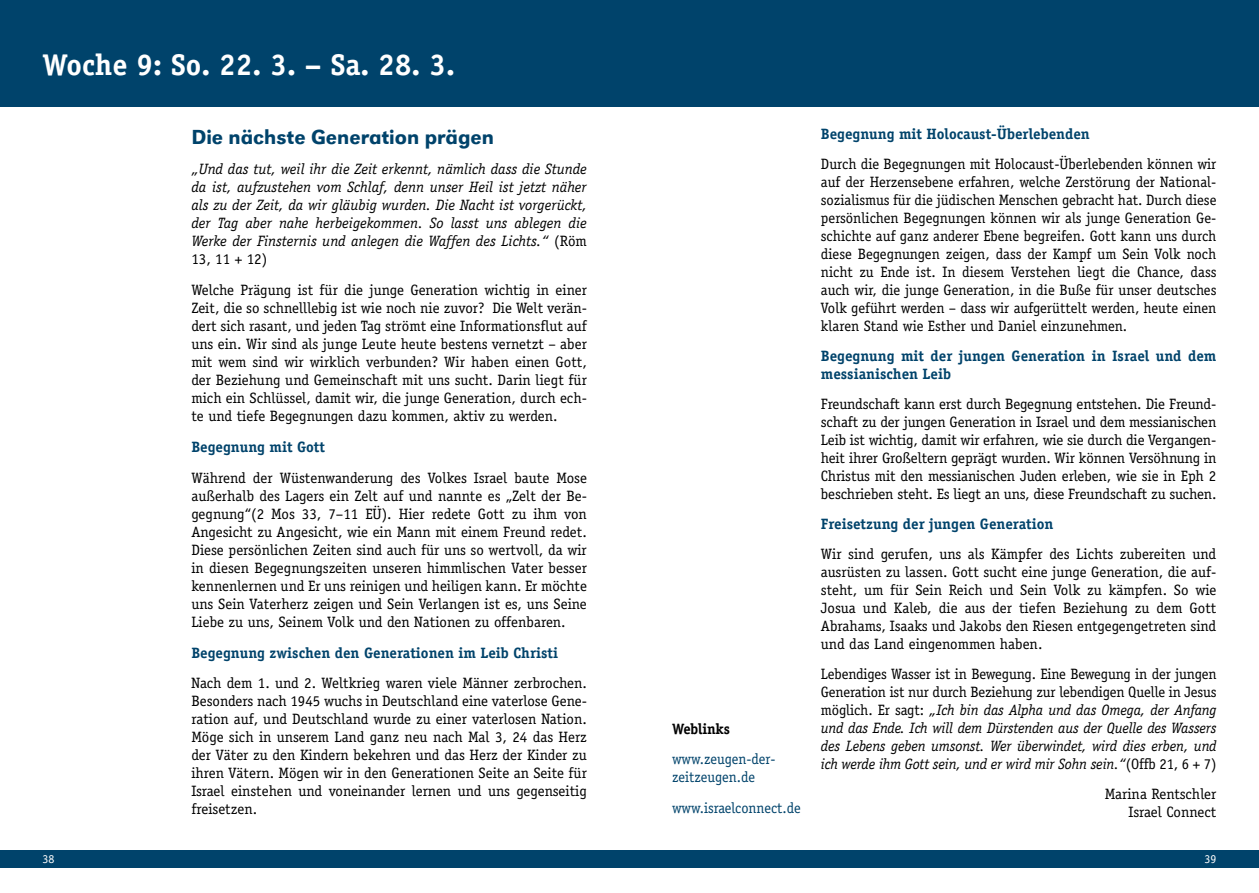
<style>
.page{position:relative;width:1259px;height:893px;background:#fff}
.page>*{position:absolute;margin:0;border:0;box-sizing:border-box;transform-origin:0 0}
.t1{font:700 30px "Officina Serif";color:#fff}
.t2{font:500 21px "URW Grotesk T";color:#00436b}
.t3{font:15px/18px "Officina Serif";color:#000;text-align:justify}
.t4{font:italic 15px/18px "Officina Serif";letter-spacing:-.01em;color:#000;text-align:justify}
.t5{font:700 15px/18px "Officina Serif";color:#00436b}
.t6{font:15px/18px "Officina Serif";color:#00436b;scale:.96 1}
.t7{font:700 15px "Officina Serif";letter-spacing:-.01em;color:#000}
.t8{font:12px "Officina Serif";color:#fff}
.s1{font-style:normal}
</style>
<div class="page">
<div style="left:0;top:0;width:629px;height:106px;background:#00436b"></div>
<div style="left:0;top:850px;width:629px;height:17px;background:#00436b"></div>
<div style="left:629px;top:0;width:630px;height:106px;background:#00436b"></div>
<div style="left:629px;top:850px;width:630px;height:17px;background:#00436b"></div>
<h1 class="t1" style="left:43px;top:46px;width:414px">Woche 9: So. 22. 3. – Sa. 28. 3.</h1>
<h2 class="t2" style="left:191px;top:125px;width:304px">Die nächste Generation prägen</h2>
<p class="t4" style="left:191px;top:160px;width:397px">„Und das tut, weil ihr die Zeit erkennt, nämlich dass die Stunde da ist, aufzustehen vom Schlaf, denn unser Heil ist jetzt näher als zu der Zeit, da wir gläubig wurden. Die Nacht ist vorgerückt, der Tag aber nahe herbeigekommen. So lasst uns ablegen die Werke der Finsternis und anlegen die Waffen des Lichts.“ <span class="s1">(Röm 13, 11 + 12)</span></p>
<p class="t3" style="left:191px;top:281px;width:397px">Welche Prägung ist für die junge Generation wichtig in einer Zeit, die so schnelllebig ist wie noch nie zuvor? Die Welt verän&shy;dert sich rasant, und jeden Tag strömt eine Informationsflut auf uns ein. Wir sind als junge Leute heute bestens vernetzt – aber mit wem sind wir wirklich verbunden? Wir haben einen Gott, der Beziehung und Gemeinschaft mit uns sucht. Darin liegt für mich ein Schlüssel, damit wir, die junge Generation, durch ech&shy;te und tiefe Begegnungen dazu kommen, aktiv zu werden.</p>
<p class="t5" style="left:191px;top:438px;width:135px">Begegnung mit Gott</p>
<p class="t3" style="left:191px;top:469px;width:397px">Während der Wüstenwanderung des Volkes Israel baute Mose außerhalb des Lagers ein Zelt auf und nannte es „Zelt der Be&shy;gegnung“(2 Mos 33, 7–11 EÜ). Hier redete Gott zu ihm von Angesicht zu Angesicht, wie ein Mann mit einem Freund redet.<br>Diese persönlichen Zeiten sind auch für uns so wertvoll, da wir in diesen Begegnungszeiten unseren himmlischen Vater besser kennenlernen und Er uns reinigen und heiligen kann. Er möchte uns Sein Vaterherz zeigen und Sein Verlangen ist es, uns Seine Liebe zu uns, Seinem Volk und den Nationen zu offenbaren.</p>
<p class="t5" style="left:191px;top:643px;width:368px">Begegnung zwischen den Generationen im Leib Christi</p>
<p class="t3" style="left:191px;top:674px;width:397px">Nach dem 1. und 2. Weltkrieg waren viele Männer zerbrochen.<br>Besonders nach 1945 wuchs in Deutschland eine vaterlose Gene&shy;ration auf, und Deutschland wurde zu einer vaterlosen Nation.<br>Möge sich in unserem Land ganz neu nach Mal 3, 24 das Herz der Väter zu den Kindern bekehren und das Herz der Kinder zu ihren Vätern. Mögen wir in den Generationen Seite an Seite für Israel einstehen und voneinander lernen und uns gegenseitig freisetzen.</p>
<p class="t7" style="left:672px;top:719px;width:59px">Weblinks</p>
<p class="t6" style="left:672px;top:750px;width:109px">www.zeugen-der&shy;zeitzeugen.de</p>
<p class="t6" style="left:672px;top:799px;width:135px">www.israelconnect.de</p>
<p class="t5" style="left:821px;top:125px;width:270px">Begegnung mit Holocaust-Überlebenden</p>
<p class="t3" style="left:821px;top:155px;width:397px">Durch die Begegnungen mit Holocaust-Überlebenden können wir auf der Herzensebene erfahren, welche Zerstörung der National&shy;sozialismus für die jüdischen Menschen gebracht hat. Durch diese persönlichen Begegnungen können wir als junge Generation Ge&shy;schichte auf ganz anderer Ebene begreifen. Gott kann uns durch diese Begegnungen zeigen, dass der Kampf um Sein Volk noch nicht zu Ende ist. In diesem Verstehen liegt die Chance, dass auch wir, die junge Generation, in die Buße für unser deutsches Volk geführt werden – dass wir aufgerüttelt werden, heute einen klaren Stand wie Esther und Daniel einzunehmen.</p>
<p class="t5" style="left:821px;top:347px;width:397px">Begegnung mit der jungen Generation in Israel und dem messianischen Leib</p>
<p class="t3" style="left:821px;top:395px;width:397px">Freundschaft kann erst durch Begegnung entstehen. Die Freund&shy;schaft zu der jungen Generation in Israel und dem messianischen Leib ist wichtig, damit wir erfahren, wie sie durch die Vergangen&shy;heit ihrer Großeltern geprägt wurden. Wir können Versöhnung in Christus mit den messianischen Juden erleben, wie sie in Eph 2 beschrieben steht. Es liegt an uns, diese Freundschaft zu suchen.</p>
<p class="t5" style="left:821px;top:515px;width:234px">Freisetzung der jungen Generation</p>
<p class="t3" style="left:821px;top:545px;width:397px">Wir sind gerufen, uns als Kämpfer des Lichts zubereiten und ausrüsten zu lassen. Gott sucht eine junge Generation, die auf&shy;steht, um für Sein Reich und Sein Volk zu kämpfen. So wie Josua und Kaleb, die aus der tiefen Beziehung zu dem Gott Abrahams, Isaaks und Jakobs den Riesen entgegengetreten sind und das Land eingenommen haben.</p>
<p class="t4" style="left:821px;top:665px;width:397px"><span class="s1">Lebendiges Wasser ist in Bewegung. Eine Bewegung in der jungen Generation ist nur durch Beziehung zur lebendigen Quelle in Jesus möglich. Er sagt:</span> „Ich bin das Alpha und das Omega, der Anfang und das Ende. Ich will dem Dürstenden aus der Quelle des Wassers des Lebens geben umsonst. Wer überwindet, wird dies erben, und ich werde ihm Gott sein, und er wird mir Sohn sein.“<span class="s1">(Offb 21, 6 + 7)</span></p>
<p class="t3" style="left:1104px;top:785px;width:113px;text-align:right">Marina Rentschler<br>Israel Connect</p>
<p class="t8" style="left:43px;top:852px;width:13px">38</p>
<p class="t8" style="left:1204px;top:852px;width:13px">39</p>
</div>
